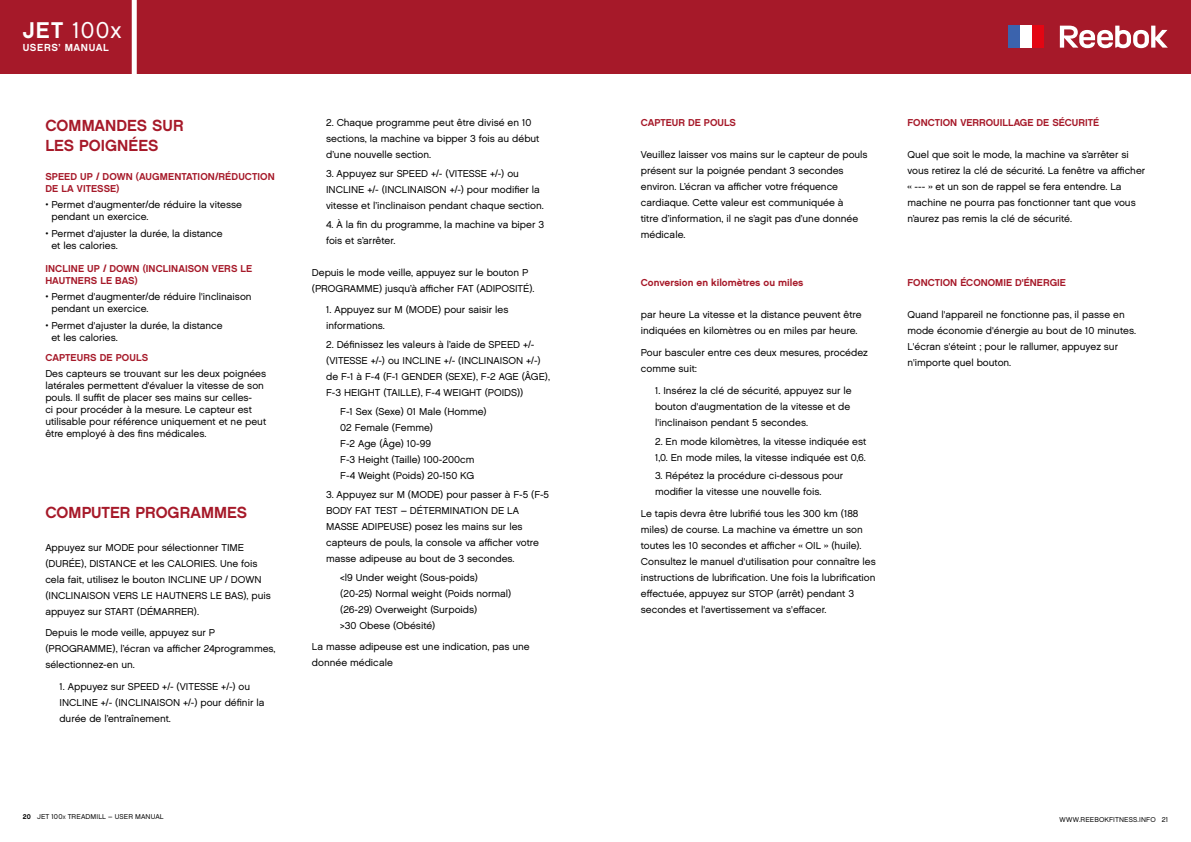
<style>
.page{position:relative;width:1191px;height:842px;background:#fff}
.page>*{position:absolute;margin:0;border:0;box-sizing:border-box;transform-origin:0 0}
.t1{font:22.8px "Reefont";color:#fff}
.t2{font:700 16px/20.4px "Reefont";color:#a61929}
.t3{font:700 10.2px "Reefont";letter-spacing:.055em;color:#fff}
.t4{font:10px/16px "Reefont";color:#000}
.t5{font:700 10px/12px "Reefont";color:#a61929}
.t6{font:7px "Reefont";letter-spacing:.02em;color:#000}
.s1{font-weight:700}
.s2{font-size:5px}
</style>
<div class="page">
<div style="left:0;top:0;width:1191px;height:74px;background:#a61929"></div>
<div style="left:132px;top:0;width:5px;height:80px;background:#fff"></div>
<svg style="left:1059px;top:26px;width:108px;height:22px"></svg>
<div style="left:1008px;top:26px;width:35px;height:22px;background:#3b63ad"></div>
<div style="left:1020px;top:26px;width:23px;height:22px;background:#fff"></div>
<div style="left:1031px;top:26px;width:12px;height:22px;background:#e30613"></div>
<h1 class="t1" style="left:23px;top:17px;width:100px"><span class="s1">JET</span> 100x</h1>
<p class="t3" style="left:23px;top:41px;width:88px">USERS’ MANUAL</p>
<h2 class="t2" style="left:45px;top:116px;width:140px">COMMANDES SUR<br>LES POIGNÉES</h2>
<p class="t5" style="left:45px;top:171px;width:231px">SPEED UP / DOWN (AUGMENTATION/RÉDUCTION<br>DE LA VITESSE)</p>
<p class="t4" style="left:51px;top:199px;width:192px;line-height:12px;text-indent:-6px">• Permet d'augmenter/de réduire la vitesse pendant un exercice.</p>
<p class="t4" style="left:51px;top:228px;width:173px;line-height:12px;text-indent:-6px">• Permet d'ajuster la durée, la distance et les calories.</p>
<p class="t5" style="left:45px;top:263px;width:208px">INCLINE UP / DOWN (INCLINAISON VERS LE<br>HAUTNERS LE BAS)</p>
<p class="t4" style="left:51px;top:291px;width:202px;line-height:12px;text-indent:-6px">• Permet d'augmenter/de réduire l'inclinaison pendant un exercice.</p>
<p class="t4" style="left:51px;top:320px;width:173px;line-height:12px;text-indent:-6px">• Permet d'ajuster la durée, la distance et les calories.</p>
<p class="t5" style="left:45px;top:352px;width:104px">CAPTEURS DE POULS</p>
<p class="t4" style="left:45px;top:368px;width:222px;line-height:12px">Des capteurs se trouvant sur les deux poignées latérales permettent d'évaluer la vitesse de son pouls. Il suffit de placer ses mains sur celles-<br>ci pour procéder à la mesure. Le capteur est utilisable pour référence uniquement et ne peut être employé à des fins médicales.</p>
<h2 class="t2" style="left:45px;top:502px;width:203px">COMPUTER PROGRAMMES</h2>
<p class="t4" style="left:45px;top:540px;width:227px">Appuyez sur MODE pour sélectionner TIME (DURÉE), DISTANCE et les CALORIES. Une fois cela fait, utilisez le bouton INCLINE UP / DOWN (INCLINAISON VERS LE HAUTNERS LE BAS), puis appuyez sur START (DÉMARRER).</p>
<p class="t4" style="left:45px;top:625px;width:232px">Depuis le mode veille, appuyez sur P (PROGRAMME), l’écran va afficher 24programmes, sélectionnez-en un.</p>
<p class="t4" style="left:60px;top:679px;width:206px">1. Appuyez sur SPEED +/- (VITESSE +/-) ou<br>INCLINE +/- (INCLINAISON +/-) pour définir la durée de l’entraînement.</p>
<p class="t4" style="left:326px;top:115px;width:215px">2. Chaque programme peut être divisé en 10 sections, la machine va bipper 3 fois au début d’une nouvelle section.</p>
<p class="t4" style="left:326px;top:166px;width:219px">3. Appuyez sur SPEED +/- (VITESSE +/-) ou<br>INCLINE +/- (INCLINAISON +/-) pour modifier la vitesse et l’inclinaison pendant chaque section.</p>
<p class="t4" style="left:326px;top:217px;width:219px">4. À la fin du programme, la machine va biper 3 fois et s’arrêter.</p>
<p class="t4" style="left:312px;top:265px;width:224px">Depuis le mode veille, appuyez sur le bouton P (PROGRAMME) jusqu’à afficher FAT (ADIPOSITÉ).</p>
<p class="t4" style="left:326px;top:302px;width:184px">1. Appuyez sur M (MODE) pour saisir les informations.</p>
<p class="t4" style="left:326px;top:337px;width:225px">2. Définissez les valeurs à l’aide de SPEED +/- (VITESSE +/-) ou INCLINE +/- (INCLINAISON +/-) de F-1 à F-4 (F-1 GENDER (SEXE), F-2 AGE (ÂGE), F-3 HEIGHT (TAILLE), F-4 WEIGHT (POIDS))</p>
<p class="t4" style="left:340px;top:404px;width:148px">F-1 Sex (Sexe) 01 Male (Homme)<br>02 Female (Femme)<br>F-2 Age (Âge) 10-99<br>F-3 Height (Taille) 100-200cm<br>F-4 Weight (Poids) 20-150 KG</p>
<p class="t4" style="left:326px;top:487px;width:224px">3. Appuyez sur M (MODE) pour passer à F-5 (F-5<br>BODY FAT TEST – DÉTERMINATION DE LA MASSE ADIPEUSE) posez les mains sur les capteurs de pouls, la console va afficher votre masse adipeuse au bout de 3 secondes.</p>
<p class="t4" style="left:340px;top:570px;width:173px">&lt;l9 Under weight (Sous-poids) (20-25) Normal weight (Poids normal) (26-29) Overweight (Surpoids)<br>&gt;30 Obese (Obésité)</p>
<p class="t4" style="left:312px;top:639px;width:219px">La masse adipeuse est une indication, pas une donnée médicale</p>
<p class="t5" style="left:641px;top:117px;width:96px">CAPTEUR DE POULS</p>
<p class="t4" style="left:641px;top:147px;width:228px">Veuillez laisser vos mains sur le capteur de pouls présent sur la poignée pendant 3 secondes environ. L’écran va afficher votre fréquence cardiaque. Cette valeur est communiquée à<br>titre d’information, il ne s’agit pas d’une donnée médicale.</p>
<p class="t5" style="left:641px;top:277px;width:164px">Conversion en kilomètres ou miles</p>
<p class="t4" style="left:641px;top:307px;width:222px">par heure La vitesse et la distance peuvent être indiquées en kilomètres ou en miles par heure.</p>
<p class="t4" style="left:641px;top:345px;width:229px">Pour basculer entre ces deux mesures, procédez comme suit:</p>
<p class="t4" style="left:655px;top:383px;width:198px">1. Insérez la clé de sécurité, appuyez sur le bouton d'augmentation de la vitesse et de l'inclinaison pendant 5 secondes.</p>
<p class="t4" style="left:655px;top:434px;width:213px">2. En mode kilomètres, la vitesse indiquée est<br>1,0. En mode miles, la vitesse indiquée est 0,6.</p>
<p class="t4" style="left:655px;top:468px;width:190px">3. Répétez la procédure ci-dessous pour modifier la vitesse une nouvelle fois.</p>
<p class="t4" style="left:641px;top:506px;width:236px">Le tapis devra être lubrifié tous les 300 km (188 miles) de course. La machine va émettre un son toutes les 10 secondes et afficher « OIL » (huile).<br>Consultez le manuel d'utilisation pour connaître les instructions de lubrification. Une fois la lubrification effectuée, appuyez sur STOP (arrêt) pendant 3 secondes et l'avertissement va s'effacer.</p>
<p class="t5" style="left:907px;top:117px;width:193px">FONCTION VERROUILLAGE DE SÉCURITÉ</p>
<p class="t4" style="left:907px;top:147px;width:239px">Quel que soit le mode, la machine va s’arrêter si vous retirez la clé de sécurité. La fenêtre va afficher « --- » et un son de rappel se fera entendre. La machine ne pourra pas fonctionner tant que vous n’aurez pas remis la clé de sécurité.</p>
<p class="t5" style="left:907px;top:277px;width:160px">FONCTION ÉCONOMIE D'ÉNERGIE</p>
<p class="t4" style="left:907px;top:307px;width:230px">Quand l'appareil ne fonctionne pas, il passe en mode économie d'énergie au bout de 10 minutes.<br>L'écran s'éteint ; pour le rallumer, appuyez sur n'importe quel bouton.</p>
<p class="t6" style="left:23px;top:812px;width:143px"><span class="s1">20</span> JET 100<span class="s2">X</span> TREADMILL – USER MANUAL</p>
<p class="t6" style="left:1059px;top:815px;width:110px">WWW.REEBOKFITNESS.INFO 21</p>
</div>
